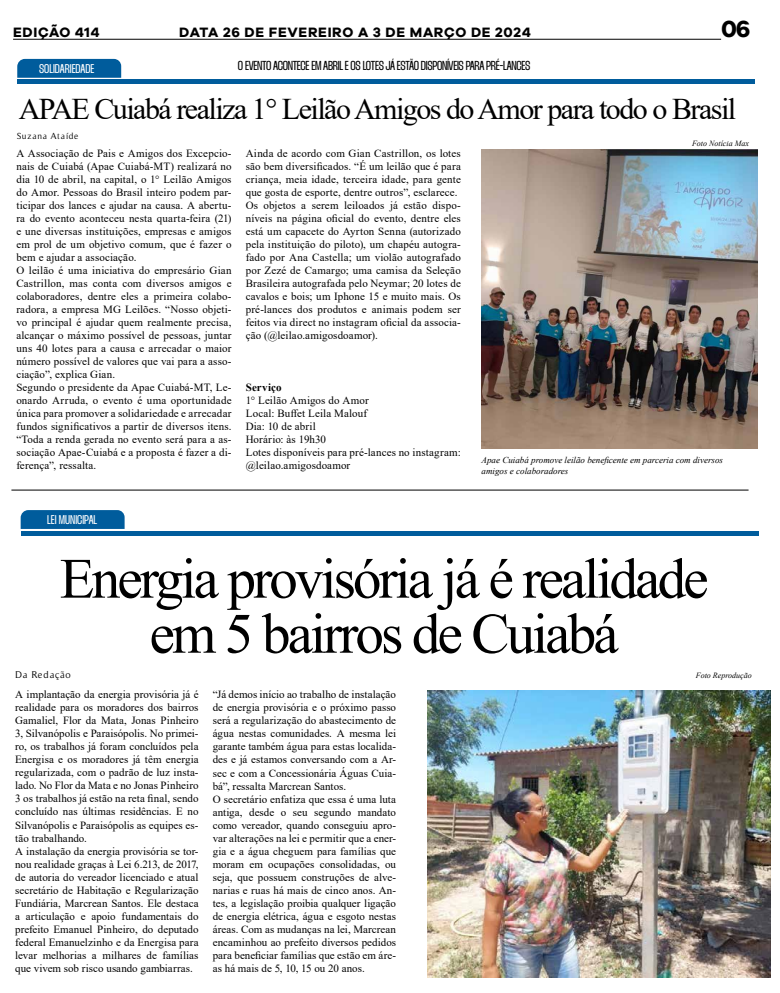
<style>
.page{position:relative;width:780px;height:993px;background:#fff}
.page>*{position:absolute;margin:0;border:0;box-sizing:border-box;transform-origin:0 0}
.t1{font:57px/55px "Times New Roman";letter-spacing:-.05em;color:#000;text-align:center}
.t2{font:30px "Times New Roman";letter-spacing:-.05em;color:#000}
.t3{font:700 24px "Galyon";color:#000}
.t4{font:700 14px "Galyon";letter-spacing:.05em;color:#000}
.t5{font:900 13px "Thunder";letter-spacing:-.025em;color:#000}
.t6{font:900 12.7px "Thunder";color:#fff}
.t7{font:11px/13px "Times New Roman";letter-spacing:.01em;color:#000}
.t8{font:700 11px "Times New Roman";letter-spacing:.015em;color:#000}
.t9{font:10px "Timeless";letter-spacing:.05em;color:#000}
.t10{font:italic 9px/10.8px "Times New Roman";color:#000}
.t11{font:9px "Timeless";letter-spacing:.095em;color:#000}
.t12{font:italic 8px "Times New Roman";color:#000}
</style>
<div class="page">
<img style="left:427px;top:690px;width:343px;height:287px">
<img style="left:481px;top:149px;width:276px;height:299px">
<hr style="left:11px;top:489px;width:737px;height:1px;background:#000">
<div style="left:17px;top:79px;width:738px;height:5px;background:#005c9c"></div>
<svg style="left:17px;top:59px;width:104px;height:19px;background:#06609e"></svg>
<div style="left:21px;top:530px;width:737px;height:5px;background:#005c9c"></div>
<svg style="left:21px;top:510px;width:104px;height:18px;background:#055f9e"></svg>
<hr style="left:13px;top:39px;width:708px;height:1px;background:#000">
<p class="t4" style="left:13px;top:24px;width:88px">EDIÇÃO 414</p>
<p class="t4" style="left:179px;top:24px;width:353px">DATA 26 DE FEVEREIRO A 3 DE MARÇO DE 2024</p>
<h3 class="t3" style="left:721px;top:14px;width:31px">06</h3>
<p class="t5" style="left:238px;top:59px;width:294px">O EVENTO ACONTECE EM ABRIL E OS LOTES JÁ ESTÃO DISPONÍVEIS PARA PRÉ-LANCES</p>
<p class="t6" style="left:39px;top:61px;width:57px">SOLIDARIEDADE</p>
<h2 class="t2" style="left:19px;top:88px;width:719px">APAE Cuiabá realiza 1° Leilão Amigos do Amor para todo o Brasil</h2>
<p class="t11" style="left:17px;top:131px;width:63px">Suzana Ataíde</p>
<p class="t7" style="left:16px;top:146px;width:217px">A Associação de Pais e Amigos dos Excepcio&shy;nais de Cuiabá (Apae Cuiabá-MT) realizará no dia 10 de abril, na capital, o 1° Leilão Amigos do Amor. Pessoas do Brasil inteiro podem par&shy;ticipar dos lances e ajudar na causa. A abertu&shy;ra do evento aconteceu nesta quarta-feira (21) e une diversas instituições, empresas e amigos em prol de um objetivo comum, que é fazer o bem e ajudar a associação.<br>O leilão é uma iniciativa do empresário Gian Castrillon, mas conta com diversos amigos e colaboradores, dentre eles a primeira colabo&shy;radora, a empresa MG Leilões. “Nosso objeti&shy;vo principal é ajudar quem realmente precisa, alcançar o máximo possível de pessoas, juntar uns 40 lotes para a causa e arrecadar o maior número possível de valores que vai para a asso&shy;ciação”, explica Gian.<br>Segundo o presidente da Apae Cuiabá-MT, Le&shy;onardo Arruda, o evento é uma oportunidade única para promover a solidariedade e arrecadar fundos significativos a partir de diversos itens. “Toda a renda gerada no evento será para a as&shy;sociação Apae-Cuiabá e a proposta é fazer a di&shy;ferença”, ressalta.</p>
<p class="t7" style="left:246px;top:146px;width:217px">Ainda de acordo com Gian Castrillon, os lotes são bem diversificados. “É um leilão que é para criança, meia idade, terceira idade, para gente que gosta de esporte, dentre outros”, esclarece.<br>Os objetos a serem leiloados já estão dispo&shy;níveis na página oficial do evento, dentre eles está um capacete do Ayrton Senna (autorizado pela instituição do piloto), um chapéu autogra&shy;fado por Ana Castella; um violão autografado por Zezé de Camargo; uma camisa da Seleção Brasileira autografada pelo Neymar; 20 lotes de cavalos e bois; um Iphone 15 e muito mais. Os pré-lances dos produtos e animais podem ser feitos via direct no instagram oficial da associa&shy;ção (@leilao.amigosdoamor).</p>
<p class="t8" style="left:246px;top:379px;width:38px">Serviço</p>
<p class="t7" style="left:246px;top:393px;width:217px">1° Leilão Amigos do Amor<br>Local: Buffet Leila Malouf<br>Dia: 10 de abril<br>Horário: às 19h30<br>Lotes disponíveis para pré-lances no instagram: @leilao.amigosdoamor</p>
<p class="t6" style="left:47px;top:512px;width:51px">LEI MUNICIPAL</p>
<p class="t12" style="left:692px;top:137px;width:58px">Foto Notícia Max</p>
<p class="t10" style="left:481px;top:454px;width:243px">Apae Cuiabá promove leilão beneficente em parceria com diversos amigos e colaboradores</p>
<h1 class="t1" style="left:60px;top:549px;width:650px">Energia provisória já é realidade em 5 bairros de Cuiabá</h1>
<p class="t9" style="left:15px;top:668px;width:57px">Da Redação</p>
<p class="t12" style="left:695px;top:670px;width:57px">Foto Reprodução</p>
<p class="t7" style="left:15px;top:687px;width:185px">A implantação da energia provisória já é realidade para os moradores dos bairros Gamaliel, Flor da Mata, Jonas Pinheiro 3, Silvanópolis e Paraisópolis. No primei&shy;ro, os trabalhos já foram concluídos pela Energisa e os moradores já têm energia regularizada, com o padrão de luz insta&shy;lado. No Flor da Mata e no Jonas Pinheiro 3 os trabalhos já estão na reta final, sendo concluído nas últimas residências. E no Silvanópolis e Paraisópolis as equipes es&shy;tão trabalhando.<br>A instalação da energia provisória se tor&shy;nou realidade graças à Lei 6.213, de 2017, de autoria do vereador licenciado e atual secretário de Habitação e Regularização Fundiária, Marcrean Santos. Ele destaca a articulação e apoio fundamentais do prefeito Emanuel Pinheiro, do deputado federal Emanuelzinho e da Energisa para levar melhorias a milhares de famílias que vivem sob risco usando gambiarras.</p>
<p class="t7" style="left:213px;top:687px;width:185px">“Já demos início ao trabalho de instalação de energia provisória e o próximo passo será a regularização do abastecimento de água nestas comunidades. A mesma lei garante também água para estas localida&shy;des e já estamos conversando com a Ar&shy;sec e com a Concessionária Águas Cuia&shy;bá”, ressalta Marcrean Santos.<br>O secretário enfatiza que essa é uma luta antiga, desde o seu segundo mandato como vereador, quando conseguiu apro&shy;var alterações na lei e permitir que a ener&shy;gia e a água cheguem para famílias que moram em ocupações consolidadas, ou seja, que possuem construções de alve&shy;narias e ruas há mais de cinco anos. An&shy;tes, a legislação proibia qualquer ligação de energia elétrica, água e esgoto nestas áreas. Com as mudanças na lei, Marcrean encaminhou ao prefeito diversos pedidos para beneficiar famílias que estão em áre&shy;as há mais de 5, 10, 15 ou 20 anos.</p>
</div>
